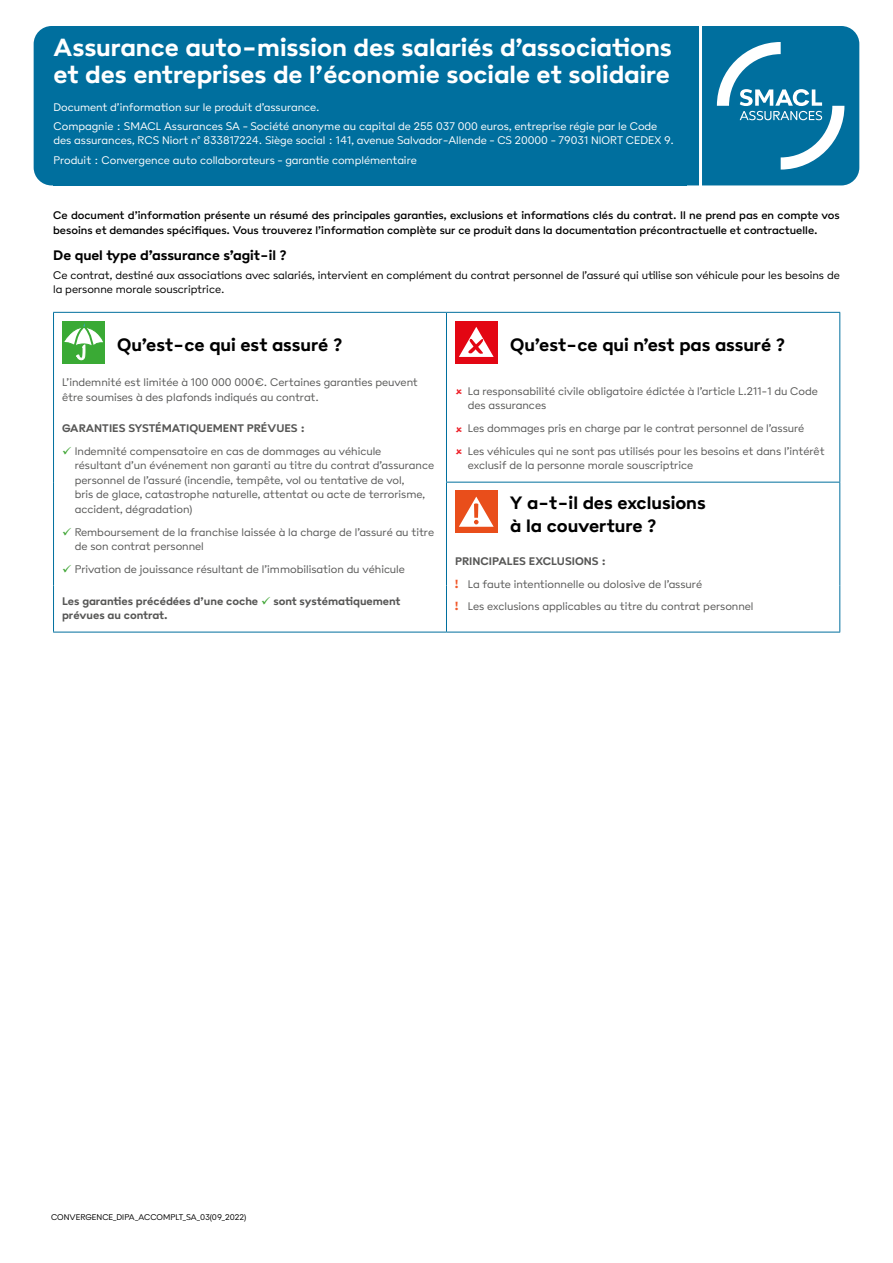
<style>
.page{position:relative;width:893px;height:1263px;background:#fff}
.page>*{position:absolute;margin:0;border:0;box-sizing:border-box;transform-origin:0 0}
.t1{font:700 27px/27px "Poligon";color:#fff}
.t2{font:700 19.5px/23.4px "Poligon";color:#000}
.t3{font:700 15px "Poligon";color:#000}
.t4{font:300 12px/14.4px "Poligon";color:#575756}
.t5{font:300 12px/20px "Poligon";color:#fff}
.t6{font:500 12px/14.4px "Poligon";color:#000}
.t7{font:300 12px/14.4px "Poligon";color:#000}
.t8{font:700 12px/14.4px "Poligon";color:#575756}
.t9{font:300 9px "Poligon";color:#000}
.s1{color:#3fa535}
.s2{font-weight:700}
.s3{font-weight:900;color:#f1592a}
</style>
<div class="page">
<hr style="left:53px;top:312px;width:393px;height:1px;background:#006f9e">
<hr style="left:53px;top:313px;width:1px;height:169px;background:#006f9e">
<hr style="left:446px;top:312px;width:394px;height:1px;background:#006f9e">
<hr style="left:446px;top:313px;width:1px;height:169px;background:#006f9e">
<hr style="left:839px;top:313px;width:1px;height:169px;background:#006f9e">
<hr style="left:53px;top:482px;width:1px;height:103px;background:#006f9e">
<hr style="left:446px;top:482px;width:394px;height:1px;background:#006f9e">
<hr style="left:446px;top:482px;width:1px;height:103px;background:#006f9e">
<hr style="left:839px;top:482px;width:1px;height:103px;background:#006f9e">
<hr style="left:53px;top:585px;width:1px;height:47px;background:#006f9e">
<hr style="left:446px;top:585px;width:1px;height:47px;background:#006f9e">
<hr style="left:839px;top:585px;width:1px;height:47px;background:#006f9e">
<hr style="left:53px;top:632px;width:393px;height:1px;background:#006f9e">
<hr style="left:446px;top:632px;width:394px;height:1px;background:#006f9e">
<div style="left:62px;top:321px;width:43px;height:42px;background:#3aaa35"></div>
<svg style="left:64px;top:323px;width:39px;height:37px"></svg>
<div style="left:455px;top:321px;width:42px;height:42px;background:#e30613"></div>
<svg style="left:459px;top:327px;width:35px;height:30px"></svg>
<div style="left:455px;top:491px;width:42px;height:42px;background:#e94e1b"></div>
<svg style="left:459px;top:497px;width:35px;height:30px"></svg>
<div style="left:34px;top:26px;width:825px;height:159px;background:#006f9e;border-radius:18px"></div>
<hr style="left:699px;top:26px;width:3px;height:160px;background:#fff">
<svg style="left:717px;top:42px;width:127px;height:128px"></svg>
<h1 class="t1" style="left:54px;top:33px;width:620px">Assurance auto-mission des salariés d’associations et des entreprises de l’économie sociale et solidaire</h1>
<p class="t5" style="left:54px;top:97px;width:605px">Document d’information sur le produit d’assurance.<br>Compagnie : SMACL Assurances SA - Société anonyme au capital de 255 037 000 euros, entreprise régie par le Code</p>
<p class="t5" style="left:54px;top:130px;width:622px">des assurances, RCS Niort n° 833817224. Siège social : 141, avenue Salvador-Allende - CS 20000 - 79031 NIORT CEDEX 9.<br>Produit : Convergence auto collaborateurs - garantie complémentaire</p>
<p class="t6" style="left:53px;top:208px;width:788px">Ce document d’information présente un résumé des principales garanties, exclusions et informations clés du contrat. Il ne prend pas en compte vos besoins et demandes spécifiques. Vous trouverez l’information complète sur ce produit dans la documentation précontractuelle et contractuelle.</p>
<p class="t3" style="left:53px;top:246px;width:235px">De quel type d’assurance s’agit-il ?</p>
<p class="t7" style="left:53px;top:268px;width:788px">Ce contrat, destiné aux associations avec salariés, intervient en complément du contrat personnel de l’assuré qui utilise son véhicule pour les besoins de la personne morale souscriptrice.</p>
<h2 class="t2" style="left:117px;top:332px;width:227px">Qu’est-ce qui est assuré ?</h2>
<p class="t4" style="left:62px;top:375px;width:357px">L’indemnité est limitée à 100 000 000€. Certaines garanties peuvent être soumises à des plafonds indiqués au contrat.</p>
<p class="t8" style="left:62px;top:421px;width:245px">GARANTIES SYSTÉMATIQUEMENT PRÉVUES :</p>
<p class="t4" style="left:75px;top:444px;width:361px;text-indent:-13px"><span class="s1">✓</span> Indemnité compensatoire en cas de dommages au véhicule<br>résultant d’un événement non garanti au titre du contrat d’assurance personnel de l’assuré (incendie, tempête, vol ou tentative de vol,<br>bris de glace, catastrophe naturelle, attentat ou acte de terrorisme, accident, dégradation)</p>
<p class="t4" style="left:75px;top:524px;width:361px;text-indent:-13px"><span class="s1">✓</span> Remboursement de la franchise laissée à la charge de l’assuré au titre de son contrat personnel</p>
<p class="t4" style="left:62px;top:562px;width:344px"><span class="s1">✓</span> Privation de jouissance résultant de l’immobilisation du véhicule</p>
<p class="t8" style="left:62px;top:593px;width:340px">Les garanties précédées d’une coche <span class="s1">✓</span> sont systématiquement prévues au contrat.</p>
<h2 class="t2" style="left:510px;top:332px;width:277px">Qu’est-ce qui n’est pas assuré ?</h2>
<p class="t4" style="left:468px;top:384px;width:352px">La responsabilité civile obligatoire édictée à l’article L.211-1 du Code des assurances</p>
<p class="t4" style="left:468px;top:417px;width:358px;line-height:23px">Les dommages pris en charge par le contrat personnel de l’assuré<br>Les véhicules qui ne sont pas utilisés pour les besoins et dans l’intérêt</p>
<p class="t4" style="left:468px;top:458px;width:227px">exclusif de la personne morale souscriptrice</p>
<h2 class="t2" style="left:510px;top:490px;width:197px">Y a-t-il des exclusions à la couverture ?</h2>
<p class="t4" style="left:455px;top:549px;width:300px;line-height:23px"><span class="s2">PRINCIPALES EXCLUSIONS :<br></span><span class="s3">!</span> La faute intentionnelle ou dolosive de l’assuré<br><span class="s3">!</span> Les exclusions applicables au titre du contrat personnel</p>
<p class="t9" style="left:51px;top:1212px;width:197px">CONVERGENCE_DIPA_ACCOMPLT_SA_03(09_2022)</p>
</div>
